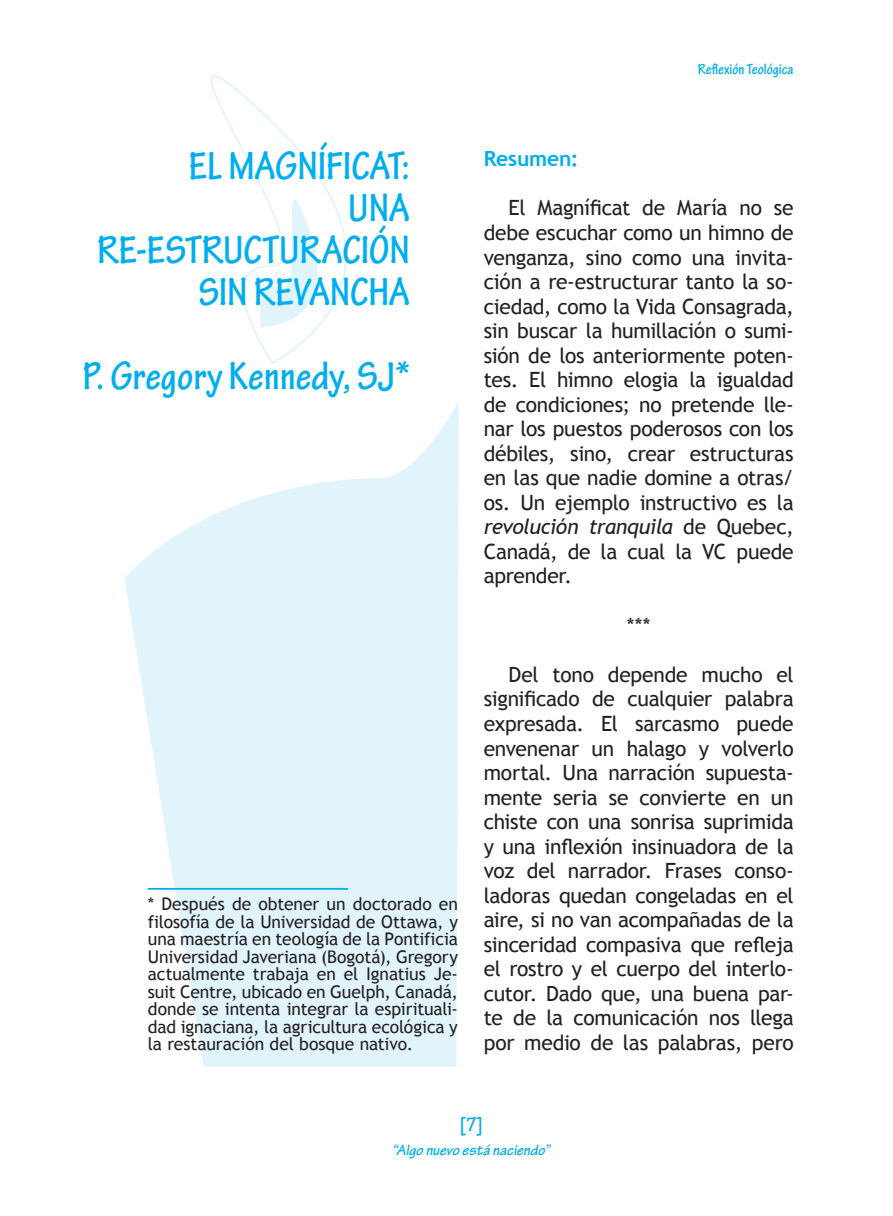
<style>
.page{position:relative;width:893px;height:1216px;background:#fff}
.page>*{position:absolute;margin:0;border:0;box-sizing:border-box;transform-origin:0 0}
.t1{font:700 condensed 42px/42px "Tekton Pro";letter-spacing:-.005em;color:#00aeef;text-align:right}
.t2{font:21px/24.5px "Trebuchet MS";letter-spacing:-.015em;color:#231f20;text-align:justify}
.t3{font:700 21px "Trebuchet MS";letter-spacing:-.01em;color:#00aeef}
.t4{font:700 condensed 21px "Tekton Pro";color:#00aeef}
.t5{font:17.5px/17.5px "Trebuchet MS";letter-spacing:-.005em;color:#231f20;text-align:justify}
.t6{font:italic 700 15.75px "Tekton Pro";color:#00aeef}
.t7{font:700 condensed 15.75px "Tekton Pro";color:#00aeef}
.s1{font-style:italic}
</style>
<div class="page">
<svg style="left:125px;top:402px;width:334px;height:664px;fill:#e1f4fc"></svg>
<svg style="left:210px;top:75px;width:137px;height:289px"></svg>
<svg style="left:254px;top:133px;width:89px;height:195px"></svg>
<hr style="left:149px;top:887px;width:198px;height:2px;background:#00aeef">
<h1 class="t1" style="left:97px;top:145px;width:314px">EL MAGNÍFICAT:<br>UNA<br>RE-ESTRUCTURACIÓN<br>SIN REVANCHA</h1>
<h1 class="t1" style="left:83px;top:355px;width:329px">P. Gregory Kennedy, SJ*</h1>
<p class="t5" style="left:148px;top:895px;width:312px">* Después de obtener un doctorado en filosofía de la Universidad de Ottawa, y una maestría en teología de la Pontificia Universidad Javeriana (Bogotá), Gregory actualmente trabaja en el Ignatius Je&shy;suit Centre, ubicado en Guelph, Canadá, donde se intenta integrar la espirituali&shy;dad ignaciana, la agricultura ecológica y la restauración del bosque nativo.</p>
<p class="t7" style="left:698px;top:60px;width:97px">Reflexión Teológica</p>
<p class="t3" style="left:484px;top:145px;width:96px">Resumen:</p>
<p class="t2" style="left:484px;top:196px;width:312px;text-indent:25px">El Magníficat de María no se debe escuchar como un himno de venganza, sino como una invita&shy;ción a re-estructurar tanto la so&shy;ciedad, como la Vida Consagrada, sin buscar la humillación o sumi&shy;sión de los anteriormente poten&shy;tes. El himno elogia la igualdad de condiciones; no pretende lle&shy;nar los puestos poderosos con los débiles, sino, crear estructuras en las que nadie domine a otras/ os. Un ejemplo instructivo es la <span class="s1">revolución tranquila</span> de Quebec, Canadá, de la cual la VC puede aprender.</p>
<p class="t2" style="left:627px;top:613px;width:25px">***</p>
<p class="t2" style="left:484px;top:662px;width:312px;text-indent:25px">Del tono depende mucho el significado de cualquier palabra expresada. El sarcasmo puede envenenar un halago y volverlo mortal. Una narración supuesta&shy;mente seria se convierte en un chiste con una sonrisa suprimida y una inflexión insinuadora de la voz del narrador. Frases conso&shy;ladoras quedan congeladas en el aire, si no van acompañadas de la sinceridad compasiva que refleja el rostro y el cuerpo del interlo&shy;cutor. Dado que, una buena par&shy;te de la comunicación nos llega por medio de las palabras, pero</p>
<p class="t4" style="left:460px;top:1111px;width:24px">[7]</p>
<p class="t6" style="left:393px;top:1140px;width:159px">“Algo nuevo está naciendo”</p>
</div>
